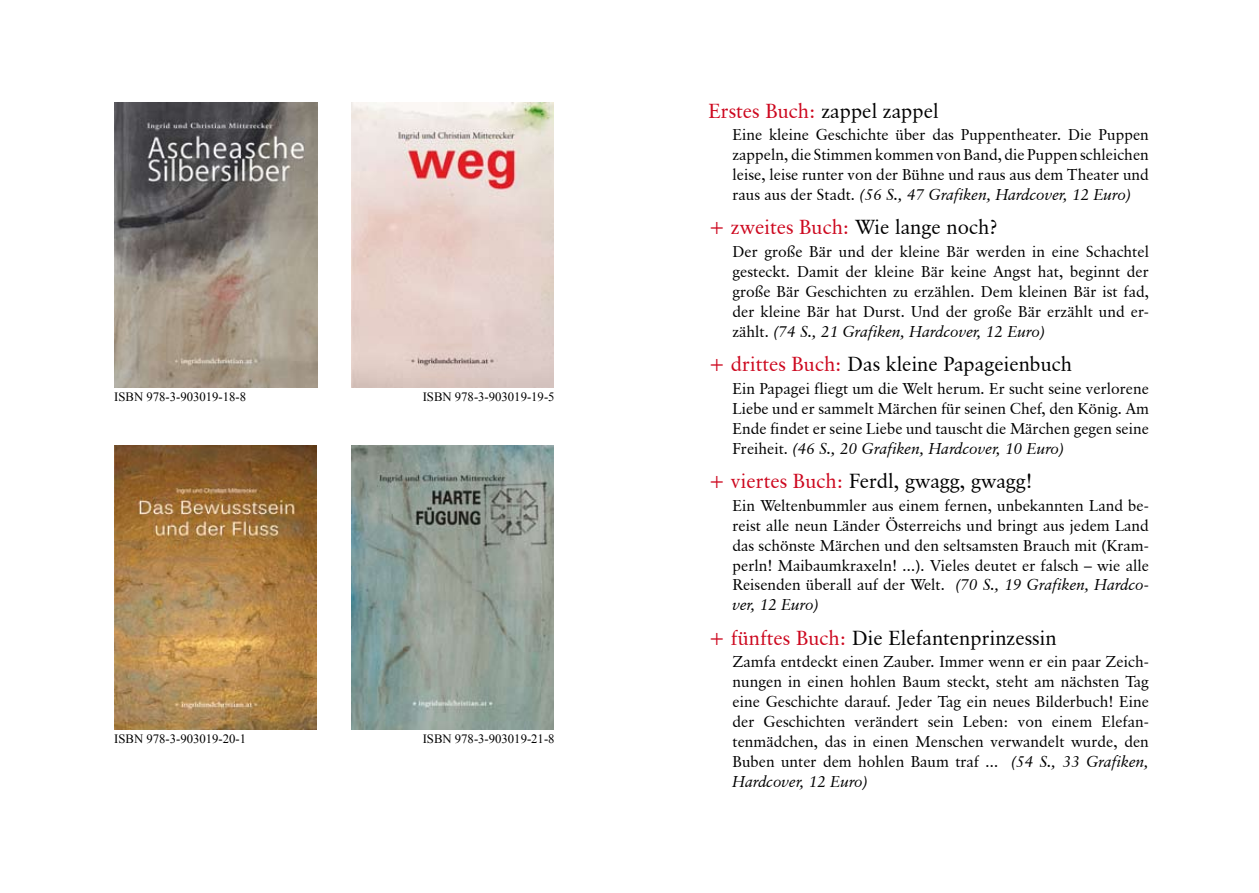
<style>
.page{position:relative;width:1259px;height:893px;background:#fff}
.page>*{position:absolute;margin:0;border:0;box-sizing:border-box;transform-origin:0 0}
.t1{font:20.25px "Classical Garamond BT";color:#000}
.t2{font:20.25px "Classical Garamond BT";color:#cd071e}
.t3{font:15.6px/20px "Classical Garamond BT";color:#000;text-align:justify}
.t4{font:12.75px "Times New Roman";color:#000}
.s1{color:#cd071e}
.s2{font-style:italic}
.s3{color:#000}
</style>
<div class="page">
<img style="left:114px;top:445px;width:202px;height:285px">
<img style="left:352px;top:445px;width:202px;height:285px">
<img style="left:115px;top:102px;width:202px;height:285px">
<img style="left:352px;top:102px;width:202px;height:285px">
<p class="t4" style="left:114px;top:388px;width:133px">ISBN 978-3-903019-18-8</p>
<p class="t4" style="left:423px;top:388px;width:133px">ISBN 978-3-903019-19-5</p>
<p class="t4" style="left:114px;top:730px;width:133px">ISBN 978-3-903019-20-1</p>
<p class="t4" style="left:423px;top:730px;width:133px">ISBN 978-3-903019-21-8</p>
<p class="t1" style="left:708px;top:98px;width:232px"><span class="s1">Erstes Buch:</span> zappel zappel</p>
<p class="t3" style="left:732px;top:124px;width:418px">Eine kleine Geschichte über das Puppentheater. Die Puppen zappeln, die Stimmen kommen von Band, die Puppen schleichen leise, leise runter von der Bühne und raus aus dem Theater und raus aus der Stadt. <span class="s2">(56 S., 47 Grafiken, Hardcover, 12 Euro)</span></p>
<p class="t2" style="left:708px;top:215px;width:291px">+ zweites Buch: <span class="s3">Wie lange noch?</span></p>
<p class="t3" style="left:732px;top:241px;width:418px">Der große Bär und der kleine Bär werden in eine Schachtel gesteckt. Damit der kleine Bär keine Angst hat, beginnt der große Bär Geschichten zu erzählen. Dem kleinen Bär ist fad, der kleine Bär hat Durst. Und der große Bär erzählt und er&shy;zählt. <span class="s2">(74 S., 21 Grafiken, Hardcover, 12 Euro)</span></p>
<p class="t1" style="left:708px;top:352px;width:365px"><span class="s1">+ drittes Buch:</span> Das kleine Papageienbuch</p>
<p class="t3" style="left:732px;top:378px;width:418px">Ein Papagei fliegt um die Welt herum. Er sucht seine verlorene Liebe und er sammelt Märchen für seinen Chef, den König. Am Ende findet er seine Liebe und tauscht die Märchen gegen seine Freiheit. <span class="s2">(46 S., 20 Grafiken, Hardcover, 10 Euro)</span></p>
<p class="t1" style="left:708px;top:469px;width:326px"><span class="s1">+ viertes Buch:</span> Ferdl, gwagg, gwagg!</p>
<p class="t3" style="left:732px;top:495px;width:418px">Ein Weltenbummler aus einem fernen, unbekannten Land be&shy;reist alle neun Länder Österreichs und bringt aus jedem Land das schönste Märchen und den seltsamsten Brauch mit (Kram&shy;perln! Maibaumkraxeln! ...). Vieles deutet er falsch – wie alle Reisenden überall auf der Welt. <span class="s2">(70 S., 19 Grafiken, Hardco&shy;ver, 12 Euro)</span></p>
<p class="t1" style="left:708px;top:625px;width:350px"><span class="s1">+ fünftes Buch:</span> Die Elefantenprinzessin</p>
<p class="t3" style="left:732px;top:652px;width:418px">Zamfa entdeckt einen Zauber. Immer wenn er ein paar Zeich&shy;nungen in einen hohlen Baum steckt, steht am nächsten Tag eine Geschichte darauf. Jeder Tag ein neues Bilderbuch! Eine der Geschichten verändert sein Leben: von einem Elefan&shy;tenmädchen, das in einen Menschen verwandelt wurde, den Buben unter dem hohlen Baum traf ... <span class="s2">(54 S., 33 Grafiken, Hardcover, 12 Euro)</span></p>
</div>
